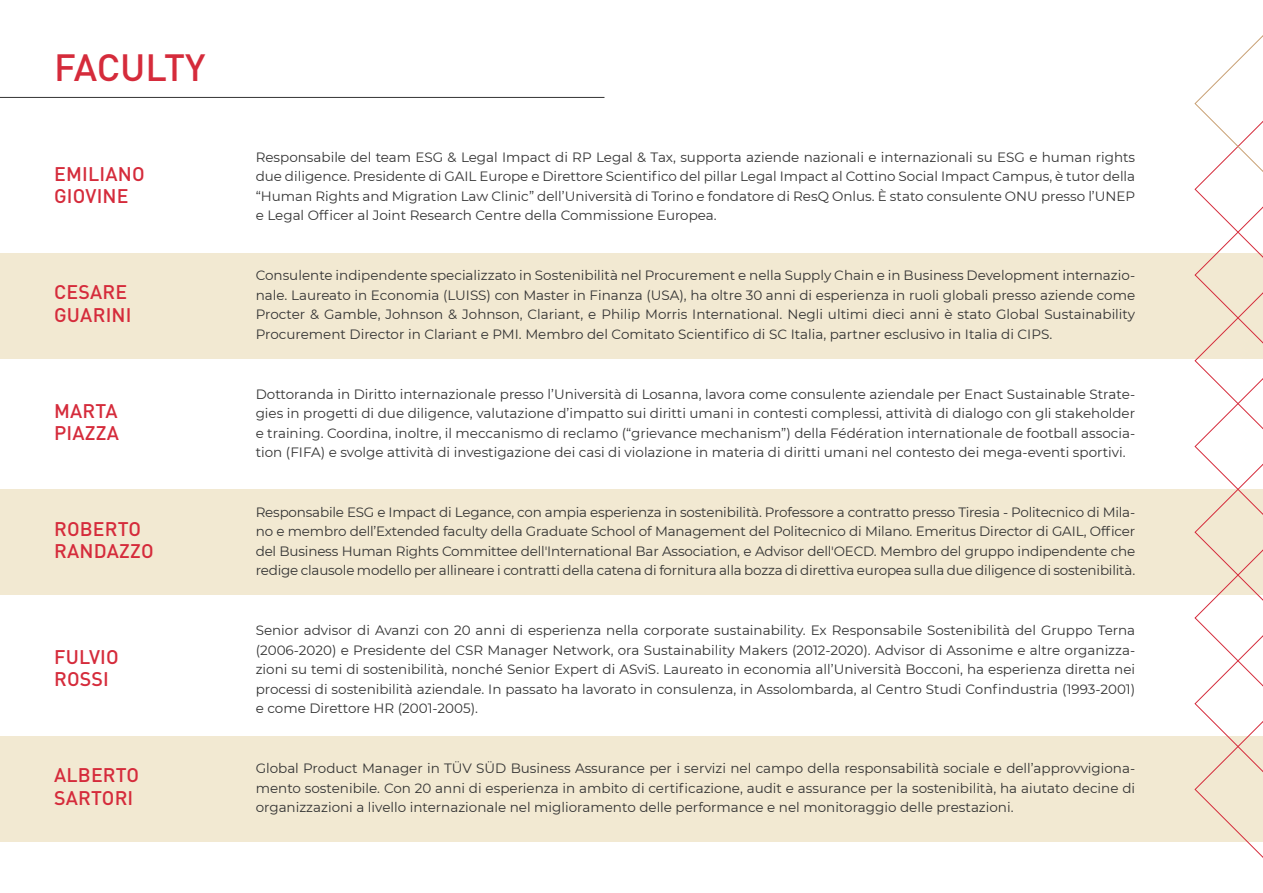
<style>
.page{position:relative;width:1263px;height:893px;background:#fff}
.page>*{position:absolute;margin:0;border:0;box-sizing:border-box;transform-origin:0 0}
.t1{font:500 37.5px "DIN Pro";letter-spacing:-.005em;color:#d52b3b}
.t2{font:500 19.5px/22.5px "DIN Pro";letter-spacing:.01em;color:#d52b3b}
.t3{font:13.5px/19.5px "Montserrat";color:#333;text-align:justify}
</style>
<div class="page">
<div style="left:0;top:737px;width:1263px;height:105px;background:#f2e9d2"></div>
<div style="left:0;top:490px;width:1263px;height:105px;background:#f2e9d2"></div>
<div style="left:0;top:254px;width:1263px;height:105px;background:#f2e9d2"></div>
<hr style="left:0;top:97px;width:604px;height:1px;background:#333">
<svg style="left:1194px;top:35px;width:69px;height:823px"></svg>
<h1 class="t1" style="left:54px;top:42px;width:153px">FACULTY</h1>
<h2 class="t2" style="left:54px;top:162px;width:92px">EMILIANO<br>GIOVINE</h2>
<h2 class="t2" style="left:54px;top:280px;width:79px">CESARE<br>GUARINI</h2>
<h2 class="t2" style="left:54px;top:398px;width:66px">MARTA<br>PIAZZA</h2>
<h2 class="t2" style="left:54px;top:517px;width:101px">ROBERTO<br>RANDAZZO</h2>
<h2 class="t2" style="left:54px;top:645px;width:66px">FULVIO<br>ROSSI</h2>
<h2 class="t2" style="left:54px;top:763px;width:87px">ALBERTO<br>SARTORI</h2>
<p class="t3" style="left:256px;top:147px;width:881px">Responsabile del team ESG &amp; Legal Impact di RP Legal &amp; Tax, supporta aziende nazionali e internazionali su ESG e human rights due diligence. Presidente di GAIL Europe e Direttore Scientifico del pillar Legal Impact al Cottino Social Impact Campus, è tutor della “Human Rights and Migration Law Clinic” dell’Università di Torino e fondatore di ResQ Onlus. È stato consulente ONU presso l’UNEP e Legal Officer al Joint Research Centre della Commissione Europea.</p>
<p class="t3" style="left:256px;top:265px;width:881px">Consulente indipendente specializzato in Sostenibilità nel Procurement e nella Supply Chain e in Business Development internazio&shy;nale. Laureato in Economia (LUISS) con Master in Finanza (USA), ha oltre 30 anni di esperienza in ruoli globali presso aziende come Procter &amp; Gamble, Johnson &amp; Johnson, Clariant, e Philip Morris International. Negli ultimi dieci anni è stato Global Sustainability Procurement Director in Clariant e PMI. Membro del Comitato Scientifico di SC Italia, partner esclusivo in Italia di CIPS.</p>
<p class="t3" style="left:256px;top:384px;width:881px">Dottoranda in Diritto internazionale presso l’Università di Losanna, lavora come consulente aziendale per Enact Sustainable Strate&shy;gies in progetti di due diligence, valutazione d’impatto sui diritti umani in contesti complessi, attività di dialogo con gli stakeholder e training. Coordina, inoltre, il meccanismo di reclamo (“grievance mechanism”) della Fédération internationale de football associa&shy;tion (FIFA) e svolge attività di investigazione dei casi di violazione in materia di diritti umani nel contesto dei mega-eventi sportivi.</p>
<p class="t3" style="left:256px;top:502px;width:881px">Responsabile ESG e Impact di Legance, con ampia esperienza in sostenibilità. Professore a contratto presso Tiresia - Politecnico di Mila&shy;no e membro dell’Extended faculty della Graduate School of Management del Politecnico di Milano. Emeritus Director di GAIL, Officer del Business Human Rights Committee dell'International Bar Association, e Advisor dell'OECD. Membro del gruppo indipendente che redige clausole modello per allineare i contratti della catena di fornitura alla bozza di direttiva europea sulla due diligence di sostenibilità.</p>
<p class="t3" style="left:256px;top:620px;width:881px">Senior advisor di Avanzi con 20 anni di esperienza nella corporate sustainability. Ex Responsabile Sostenibilità del Gruppo Terna (2006-2020) e Presidente del CSR Manager Network, ora Sustainability Makers (2012-2020). Advisor di Assonime e altre organizza&shy;zioni su temi di sostenibilità, nonché Senior Expert di ASviS. Laureato in economia all’Università Bocconi, ha esperienza diretta nei processi di sostenibilità aziendale. In passato ha lavorato in consulenza, in Assolombarda, al Centro Studi Confindustria (1993-2001) e come Direttore HR (2001-2005).</p>
<p class="t3" style="left:256px;top:758px;width:881px">Global Product Manager in TÜV SÜD Business Assurance per i servizi nel campo della responsabilità sociale e dell’approvvigiona&shy;mento sostenibile. Con 20 anni di esperienza in ambito di certificazione, audit e assurance per la sostenibilità, ha aiutato decine di organizzazioni a livello internazionale nel miglioramento delle performance e nel monitoraggio delle prestazioni.</p>
</div>
